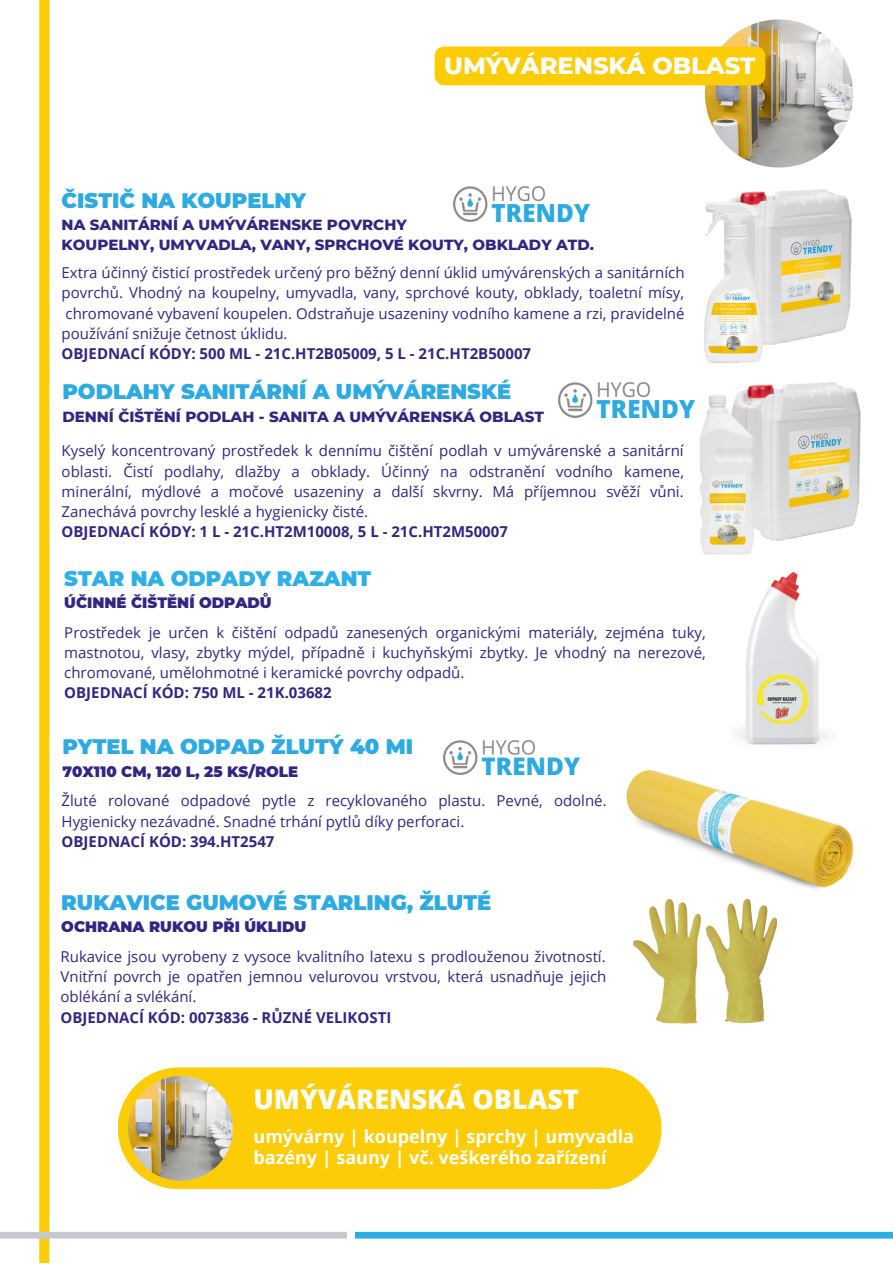
<style>
.page{position:relative;width:893px;height:1264px;background:#fff}
.page>*{position:absolute;margin:0;border:0;box-sizing:border-box;transform-origin:0 0}
.t1{font:800 27px "Open Sans";color:#fffffe}
.t2{font:800 24px "Montserrat";color:#fff}
.t3{font:900 21px "Montserrat";color:#2daae1}
.t4{font:900 21px "Montserrat";color:#2eafe8}
.t5{font:700 18px "Open Sans";color:#fff}
.t6{font:15px/20.2px "Open Sans";color:#312783;text-align:justify}
.t7{font:700 15px "Open Sans";color:#312783}
.t8{font:800 15px "Montserrat";color:#312783}
.t9{font:900 15px "Montserrat";color:#312783}
</style>
<div class="page">
<div style="left:39px;top:0;width:10px;height:1262px;background:#fccc06"></div>
<img style="left:704px;top:19px;width:148px;height:148px;border-radius:50%">
<img style="left:558px;top:382px;width:136px;height:35px">
<img style="left:453px;top:187px;width:136px;height:35px">
<svg style="left:0;top:1231px;width:347px;height:7px;background:#caced5"></svg>
<svg style="left:355px;top:1231px;width:537px;height:7px;background:#46b5e5"></svg>
<img style="left:735px;top:571px;width:94px;height:174px">
<img style="left:626px;top:770px;width:226px;height:119px">
<div style="left:118px;top:1067px;width:543px;height:122px;background:#fccc06;border-radius:61px"></div>
<img style="left:128px;top:1075px;width:105px;height:105px;border-radius:50%">
<img style="left:730px;top:190px;width:121px;height:155px">
<img style="left:704px;top:202px;width:58px;height:160px">
<img style="left:738px;top:382px;width:122px;height:159px">
<img style="left:699px;top:393px;width:56px;height:162px">
<img style="left:443px;top:740px;width:136px;height:35px">
<img style="left:633px;top:898px;width:143px;height:126px">
<div style="left:434px;top:46px;width:331px;height:39px;background:#fccc06"></div>
<p class="t2" style="left:444px;top:51px;width:312px">UMÝVÁRENSKÁ OBLAST</p>
<p class="t3" style="left:62px;top:187px;width:246px">ČISTIČ NA KOUPELNY</p>
<p class="t8" style="left:62px;top:216px;width:346px">NA SANITÁRNÍ A UMÝVÁRENSKE POVRCHY</p>
<p class="t8" style="left:62px;top:236px;width:534px">KOUPELNY, UMYVADLA, VANY, SPRCHOVÉ KOUTY, OBKLADY ATD.</p>
<p class="t6" style="left:62px;top:262px;width:624px">Extra účinný čisticí prostředek určený pro běžný denní úklid umývárenských a sanitárních povrchů. Vhodný na koupelny, umyvadla, vany, sprchové kouty, obklady, toaletní mísy, chromované vybavení koupelen. Odstraňuje usazeniny vodního kamene a rzi, pravidelné používání snižuje četnost úklidu.</p>
<p class="t7" style="left:62px;top:343px;width:471px">OBJEDNACÍ KÓDY: 500 ML - 21C.HT2B05009, 5 L - 21C.HT2B50007</p>
<p class="t3" style="left:62px;top:379px;width:450px">PODLAHY SANITÁRNÍ A UMÝVÁRENSKÉ</p>
<p class="t8" style="left:62px;top:407px;width:483px">DENNÍ ČIŠTĚNÍ PODLAH - SANITA A UMÝVÁRENSKÁ OBLAST</p>
<p class="t6" style="left:62px;top:440px;width:624px">Kyselý koncentrovaný prostředek k dennímu čištění podlah v umývárenské a sanitární oblasti. Čistí podlahy, dlažby a obklady. Účinný na odstranění vodního kamene, minerální, mýdlové a močové usazeniny a další skvrny. Má příjemnou svěží vůni.<br>Zanechává povrchy lesklé a hygienicky čisté.</p>
<p class="t7" style="left:62px;top:521px;width:448px">OBJEDNACÍ KÓDY: 1 L - 21C.HT2M10008, 5 L - 21C.HT2M50007</p>
<p class="t4" style="left:64px;top:565px;width:308px">STAR NA ODPADY RAZANT</p>
<p class="t9" style="left:64px;top:593px;width:209px">ÚČINNÉ ČIŠTĚNÍ ODPADŮ</p>
<p class="t6" style="left:64px;top:621px;width:643px">Prostředek je určen k čištění odpadů zanesených organickými materiály, zejména tuky, mastnotou, vlasy, zbytky mýdel, případně i kuchyňskými zbytky. Je vhodný na nerezové, chromované, umělohmotné i keramické povrchy odpadů.</p>
<p class="t7" style="left:64px;top:682px;width:269px">OBJEDNACÍ KÓD: 750 ML - 21K.03682</p>
<p class="t3" style="left:62px;top:734px;width:352px">PYTEL NA ODPAD ŽLUTÝ 40 MI</p>
<p class="t9" style="left:62px;top:762px;width:237px">70X110 CM, 120 L, 25 KS/ROLE</p>
<p class="t6" style="left:62px;top:790px;width:546px">Žluté rolované odpadové pytle z recyklovaného plastu. Pevné, odolné.<br>Hygienicky nezávadné. Snadné trhání pytlů díky perforaci.</p>
<p class="t7" style="left:62px;top:831px;width:214px">OBJEDNACÍ KÓD: 394.HT2547</p>
<p class="t3" style="left:61px;top:889px;width:431px">RUKAVICE GUMOVÉ STARLING, ŽLUTÉ</p>
<p class="t9" style="left:61px;top:917px;width:246px">OCHRANA RUKOU PŘI ÚKLIDU</p>
<p class="t6" style="left:61px;top:946px;width:547px">Rukavice jsou vyrobeny z vysoce kvalitního latexu s prodlouženou životností.<br>Vnitřní povrch je opatřen jemnou velurovou vrstvou, která usnadňuje jejich oblékání a svlékání.</p>
<p class="t7" style="left:61px;top:1006px;width:332px">OBJEDNACÍ KÓD: 0073836 - RŮZNÉ VELIKOSTI</p>
<p class="t1" style="left:253px;top:1079px;width:327px">UMÝVÁRENSKÁ OBLAST</p>
<p class="t5" style="left:253px;top:1123px;width:382px">umývárny | koupelny | sprchy | umyvadla</p>
<p class="t5" style="left:253px;top:1144px;width:354px">bazény | sauny | vč. veškerého zařízení</p>
</div>
